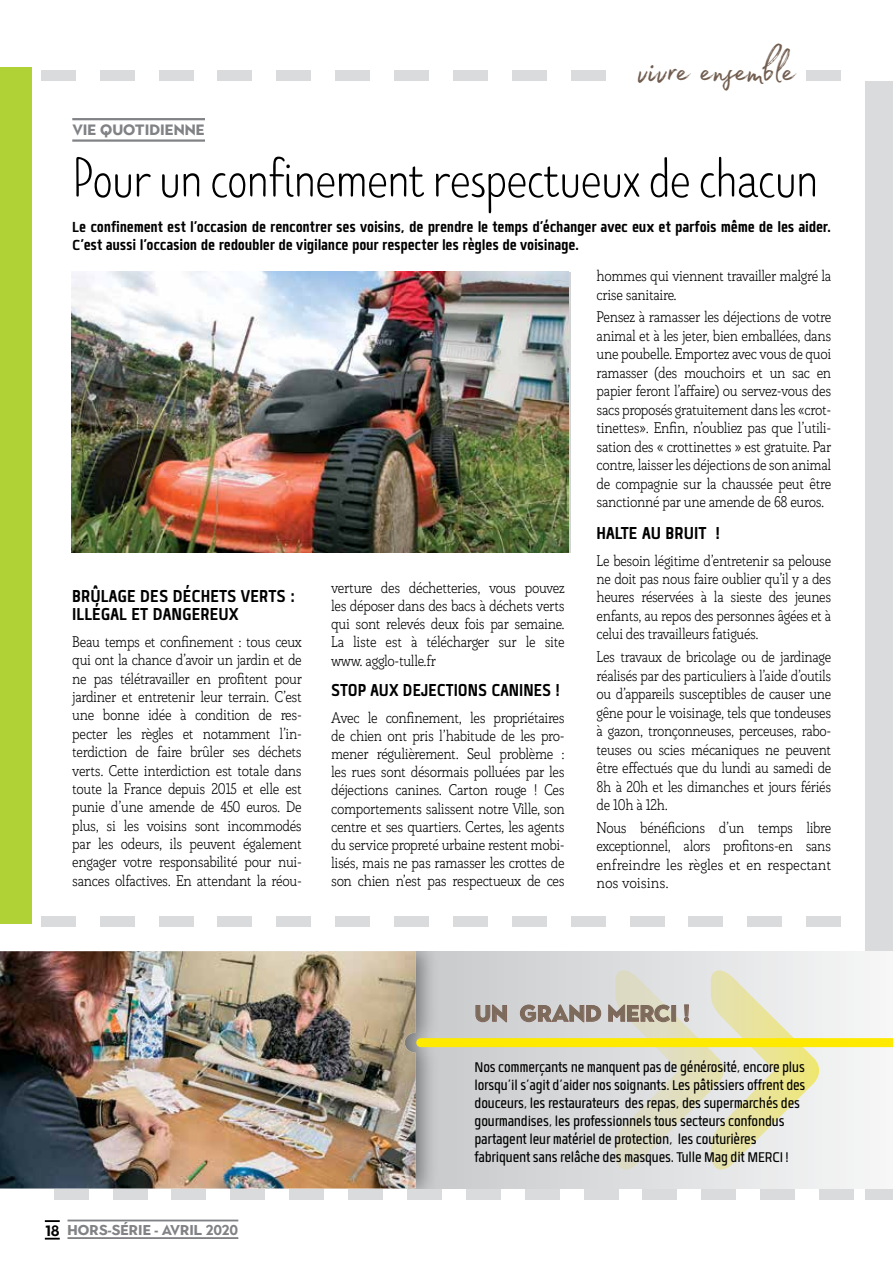
<style>
.page{position:relative;width:893px;height:1263px;background:#fff}
.page>*{position:absolute;margin:0;border:0;box-sizing:border-box;transform-origin:0 0}
.t1{font:300 57px "TT Limes Sans";color:#000}
.t2{font:49.35px "Madelyn";letter-spacing:-.03em;color:#715d4f}
.t3{font:700 24px/18.3px "Quan Slim";color:#000}
.t4{font:700 22.5px "Town 80 Text";letter-spacing:.01em;color:#7c6a5b}
.t5{font:700 20.25px/18px "Quan Slim";letter-spacing:-.01em;color:#000;scale:1.05 1}
.t6{font:19.5px/18px "Quan Slim";letter-spacing:-.01em;color:#000}
.t7{font:300 15px/18.3px "Rogliano";letter-spacing:-.03em;color:#000;text-align:justify;scale:.92 1}
.t8{font:300 15px/18.5px "Rogliano";letter-spacing:-.03em;color:#000;text-align:justify;scale:.91 1}
.t9{font:700 15px "Town 80 Text";color:#808285}
.t10{font:700 14.25px "Town 80 Text";color:#808285}
.s1{font-size:15px;color:#000}
</style>
<div class="page">
<div style="left:865px;top:81px;width:28px;height:1118px;background:#dadbdc"></div>
<div style="left:113px;top:1189px;width:34px;height:10px;background:#dadbdc"></div>
<div style="left:172px;top:1189px;width:34px;height:10px;background:#dadbdc"></div>
<div style="left:231px;top:1189px;width:34px;height:10px;background:#dadbdc"></div>
<div style="left:290px;top:1189px;width:34px;height:10px;background:#dadbdc"></div>
<div style="left:349px;top:1189px;width:34px;height:10px;background:#dadbdc"></div>
<div style="left:407px;top:1189px;width:34px;height:10px;background:#dadbdc"></div>
<div style="left:466px;top:1189px;width:34px;height:10px;background:#dadbdc"></div>
<div style="left:525px;top:1189px;width:34px;height:10px;background:#dadbdc"></div>
<div style="left:584px;top:1189px;width:34px;height:10px;background:#dadbdc"></div>
<div style="left:643px;top:1189px;width:34px;height:10px;background:#dadbdc"></div>
<div style="left:702px;top:1189px;width:34px;height:10px;background:#dadbdc"></div>
<div style="left:761px;top:1189px;width:34px;height:10px;background:#dadbdc"></div>
<div style="left:820px;top:1189px;width:34px;height:10px;background:#dadbdc"></div>
<div style="left:54px;top:1189px;width:34px;height:10px;background:#dadbdc"></div>
<hr style="left:68px;top:1219px;width:170px;height:2px;background:#808285">
<hr style="left:68px;top:1237px;width:170px;height:2px;background:#808285">
<svg style="left:448px;top:951px;width:445px;height:237px"></svg>
<img style="left:416px;top:951px;width:32px;height:237px">
<div style="left:421px;top:1038px;width:472px;height:9px;background:#fee900"></div>
<div style="left:807px;top:70px;width:34px;height:10px;background:#dadbdc"></div>
<div style="left:571px;top:70px;width:34px;height:10px;background:#dadbdc"></div>
<div style="left:512px;top:70px;width:34px;height:10px;background:#dadbdc"></div>
<div style="left:453px;top:70px;width:34px;height:10px;background:#dadbdc"></div>
<div style="left:395px;top:70px;width:34px;height:10px;background:#dadbdc"></div>
<div style="left:336px;top:70px;width:34px;height:10px;background:#dadbdc"></div>
<div style="left:277px;top:70px;width:34px;height:10px;background:#dadbdc"></div>
<div style="left:218px;top:70px;width:34px;height:10px;background:#dadbdc"></div>
<div style="left:159px;top:70px;width:34px;height:10px;background:#dadbdc"></div>
<div style="left:100px;top:70px;width:34px;height:10px;background:#dadbdc"></div>
<div style="left:41px;top:70px;width:34px;height:10px;background:#dadbdc"></div>
<svg style="left:45px;top:1220px;width:15px;height:2px"></svg>
<svg style="left:45px;top:1238px;width:15px;height:1px"></svg>
<div style="left:0;top:68px;width:32px;height:856px;background:#b0d236"></div>
<div style="left:748px;top:916px;width:34px;height:10px;background:#dadbdc"></div>
<div style="left:689px;top:916px;width:34px;height:10px;background:#dadbdc"></div>
<div style="left:630px;top:916px;width:34px;height:10px;background:#dadbdc"></div>
<div style="left:571px;top:916px;width:34px;height:10px;background:#dadbdc"></div>
<div style="left:512px;top:916px;width:34px;height:10px;background:#dadbdc"></div>
<div style="left:453px;top:916px;width:34px;height:10px;background:#dadbdc"></div>
<div style="left:395px;top:916px;width:34px;height:10px;background:#dadbdc"></div>
<div style="left:336px;top:916px;width:34px;height:10px;background:#dadbdc"></div>
<div style="left:277px;top:916px;width:34px;height:10px;background:#dadbdc"></div>
<div style="left:218px;top:916px;width:34px;height:10px;background:#dadbdc"></div>
<div style="left:159px;top:916px;width:34px;height:10px;background:#dadbdc"></div>
<div style="left:100px;top:916px;width:34px;height:10px;background:#dadbdc"></div>
<div style="left:41px;top:916px;width:34px;height:10px;background:#dadbdc"></div>
<div style="left:807px;top:916px;width:34px;height:10px;background:#dadbdc"></div>
<img style="left:0;top:951px;width:416px;height:237px">
<svg style="left:475px;top:1004px;width:32px;height:18px"></svg>
<svg style="left:520px;top:1004px;width:81px;height:18px"></svg>
<svg style="left:608px;top:970px;width:211px;height:199px"></svg>
<img style="left:71px;top:272px;width:498px;height:280px">
<hr style="left:72px;top:118px;width:133px;height:2px;background:#808285">
<hr style="left:72px;top:139px;width:133px;height:3px;background:#808285">
<h2 class="t2" style="left:638px;top:33px;width:159px">vivre ensemble</h2>
<p class="t9" style="left:72px;top:120px;width:134px">VIE QUOTIDIENNE</p>
<h1 class="t1" style="left:72px;top:141px;width:747px">Pour un confinement respectueux de chacun</h1>
<h3 class="t5" style="left:72px;top:217px;width:724px">Le confinement est l’occasion de rencontrer ses voisins, de prendre le temps d’échanger avec eux et parfois même de les aider.<br>C’est aussi l’occasion de redoubler de vigilance pour respecter les règles de voisinage.</h3>
<h3 class="t3" style="left:72px;top:586px;width:224px">brûlage des déchets verts : illégal et dangereux</h3>
<p class="t7" style="left:72px;top:632px;width:251px">Beau temps et confinement : tous ceux qui ont la chance d’avoir un jardin et de ne pas télétravailler en profitent pour jardiner et entretenir leur terrain. C’est une bonne idée à condition de res&shy;pecter les règles et notamment l’in&shy;terdiction de faire brûler ses déchets verts. Cette interdiction est totale dans toute la France depuis 2015 et elle est punie d’une amende de 450 euros. De plus, si les voisins sont incommodés par les odeurs, ils peuvent également engager votre responsabilité pour nui&shy;sances olfactives. En attendant la réou-</p>
<p class="t7" style="left:331px;top:579px;width:255px">verture des déchetteries, vous pouvez les déposer dans des bacs à déchets verts qui sont relevés deux fois par semaine.<br>La liste est à télécharger sur le site www. agglo-tulle.fr</p>
<h3 class="t3" style="left:331px;top:681px;width:10px">stop</h3>
<h3 class="t3" style="left:371px;top:681px;width:191px">aux dejections canines !</h3>
<p class="t7" style="left:331px;top:708px;width:255px">Avec le confinement, les propriétaires de chien ont pris l’habitude de les pro&shy;mener régulièrement. Seul problème : les rues sont désormais polluées par les déjections canines. Carton rouge ! Ces comportements salissent notre Ville, son centre et ses quartiers. Certes, les agents du service propreté urbaine restent mobi&shy;lisés, mais ne pas ramasser les crottes de son chien n’est pas respectueux de ces</p>
<p class="t7" style="left:597px;top:267px;width:257px">hommes qui viennent travailler malgré la crise sanitaire.</p>
<p class="t7" style="left:597px;top:308px;width:257px">Pensez à ramasser les déjections de votre animal et à les jeter, bien emballées, dans une poubelle. Emportez avec vous de quoi ramasser (des mouchoirs et un sac en papier feront l’affaire) ou servez-vous des sacs proposés gratuitement dans les «crot&shy;tinettes». Enfin, n’oubliez pas que l’utili&shy;sation des « crottinettes » est gratuite. Par contre, laisser les déjections de son animal de compagnie sur la chaussée peut être sanctionné par une amende de 68 euros.</p>
<h3 class="t3" style="left:597px;top:523px;width:125px">halte au bruit !</h3>
<p class="t8" style="left:597px;top:551px;width:259px">Le besoin légitime d’entretenir sa pelouse ne doit pas nous faire oublier qu’il y a des heures réservées à la sieste des jeunes enfants, au repos des personnes âgées et à celui des travailleurs fatigués.</p>
<p class="t8" style="left:597px;top:647px;width:259px">Les travaux de bricolage ou de jardinage réalisés par des particuliers à l’aide d’outils ou d’appareils susceptibles de causer une gêne pour le voisinage, tels que tondeuses à gazon, tronçonneuses, perceuses, rabo&shy;teuses ou scies mécaniques ne peuvent être effectués que du lundi au samedi de 8h à 20h et les dimanches et jours fériés de 10h à 12h.</p>
<p class="t8" style="left:597px;top:818px;width:259px">Nous bénéficions d’un temps libre exceptionnel, alors profitons-en sans enfreindre les règles et en respectant nos voisins.</p>
<p class="t10" style="left:45px;top:1221px;width:195px"><span class="s1">18</span> HORS-SÉRIE - AVRIL 2020</p>
<h3 class="t4" style="left:475px;top:999px;width:217px">UN GRAND MERCI !</h3>
<p class="t6" style="left:475px;top:1058px;width:332px">Nos commerçants ne manquent pas de générosité, encore plus lorsqu’il s’agit d’aider nos soignants. Les pâtissiers offrent des douceurs, les restaurateurs des repas, des supermarchés des gourmandises, les professionnels tous secteurs confondus partagent leur matériel de protection, les couturières fabriquent sans relâche des masques. Tulle Mag dit MERCI !</p>
</div>
